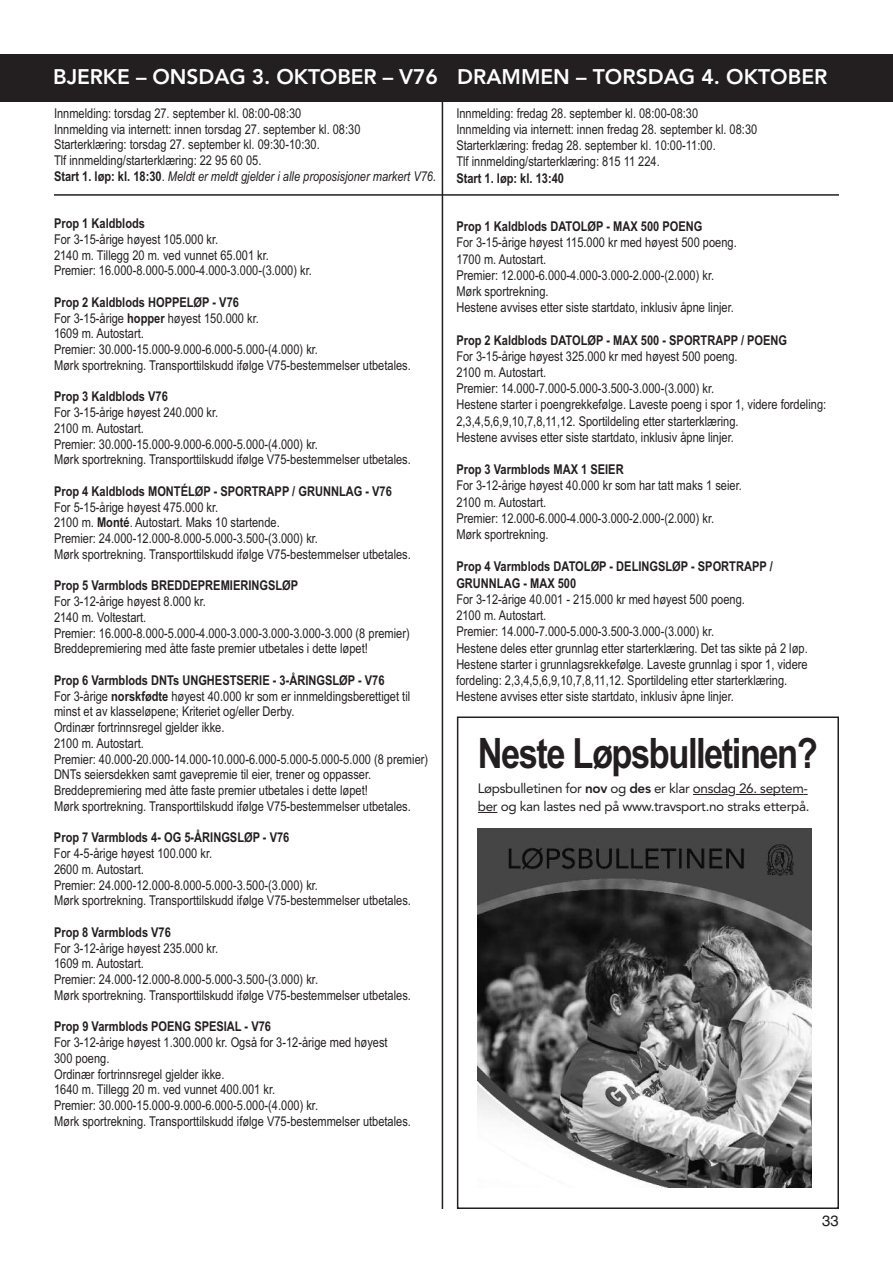
<style>
.page{position:relative;width:893px;height:1263px;background:#fff}
.page>*{position:absolute;margin:0;border:0;box-sizing:border-box;transform-origin:0 0}
.t1{font:700 42px "Arial Narrow";letter-spacing:-.035em;color:#231f20}
.t2{font:800 21px "Avenir";letter-spacing:-.005em;color:#fff}
.t3{font:15px "Helvetica";color:#231f20}
.t4{font:13.5px/15.8px "Arial Narrow";color:#231f20}
.t5{font:700 13.5px/16.2px "Arial Narrow";color:#231f20}
.t6{font:13.5px/18px "Avenir";letter-spacing:-.025em;color:#231f20}
.s1{font-weight:800}
.s2{font-weight:700}
.s3{font-style:italic}
</style>
<div class="page">
<div style="left:0;top:54px;width:893px;height:48px;background:#231f20"></div>
<hr style="left:442px;top:54px;width:1px;height:1155px;background:#231f20">
<hr style="left:54px;top:194px;width:785px;height:2px;background:#231f20">
<div style="left:457px;top:716px;width:382px;height:493px;border:2px solid #231f20"></div>
<hr style="left:693px;top:794px;width:35px;height:1px;background:#231f20">
<hr style="left:736px;top:794px;width:67px;height:1px;background:#231f20">
<svg style="left:478px;top:812px;width:19px;height:1px"></svg>
<img style="left:477px;top:829px;width:334px;height:358px">
<h2 class="t2" style="left:53px;top:60px;width:776px">BJERKE – ONSDAG 3. OKTOBER – V76 DRAMMEN – TORSDAG 4. OKTOBER</h2>
<p class="t4" style="left:456px;top:105px;width:302px;line-height:16.2px">Innmelding: fredag 28. september kl. 08:00-08:30<br>Innmelding via internett: innen fredag 28. september kl. 08:30<br>Starterklæring: fredag 28. september kl. 10:00-11:00.<br>Tlf innmelding/starterklæring: 815 11 224.</p>
<p class="t5" style="left:456px;top:170px;width:109px">Start 1. løp: kl. 13:40</p>
<p class="t5" style="left:456px;top:218px;width:248px">Prop 1 Kaldblods DATOLØP - MAX 500 POENG</p>
<p class="t4" style="left:456px;top:235px;width:282px;line-height:16.2px">For 3-15-årige høyest 115.000 kr med høyest 500 poeng.<br>1700 m. Autostart.<br>Premier: 12.000-6.000-4.000-3.000-2.000-(2.000) kr.<br>Mørk sportrekning.<br>Hestene avvises etter siste startdato, inklusiv åpne linjer.</p>
<p class="t5" style="left:456px;top:332px;width:332px">Prop 2 Kaldblods DATOLØP - MAX 500 - SPORTRAPP / POENG</p>
<p class="t4" style="left:456px;top:348px;width:371px;line-height:16.2px">For 3-15-årige høyest 325.000 kr med høyest 500 poeng.<br>2100 m. Autostart.<br>Premier: 14.000-7.000-5.000-3.500-3.000-(3.000) kr.<br>Hestene starter i poengrekkefølge. Laveste poeng i spor 1, videre fordeling:<br>2,3,4,5,6,9,10,7,8,11,12. Sportildeling etter starterklæring.<br>Hestene avvises etter siste startdato, inklusiv åpne linjer.</p>
<p class="t5" style="left:456px;top:461px;width:169px">Prop 3 Varmblods MAX 1 SEIER</p>
<p class="t4" style="left:456px;top:478px;width:287px;line-height:16.2px">For 3-12-årige høyest 40.000 kr som har tatt maks 1 seier.<br>2100 m. Autostart.<br>Premier: 12.000-6.000-4.000-3.000-2.000-(2.000) kr.<br>Mørk sportrekning.</p>
<p class="t5" style="left:456px;top:559px;width:318px">Prop 4 Varmblods DATOLØP - DELINGSLØP - SPORTRAPP /<br>GRUNNLAG - MAX 500</p>
<p class="t4" style="left:456px;top:591px;width:353px;line-height:16.2px">For 3-12-årige 40.001 - 215.000 kr med høyest 500 poeng.<br>2100 m. Autostart.<br>Premier: 14.000-7.000-5.000-3.500-3.000-(3.000) kr.<br>Hestene deles etter grunnlag etter starterklæring. Det tas sikte på 2 løp.<br>Hestene starter i grunnlagsrekkefølge. Laveste grunnlag i spor 1, videre fordeling: 2,3,4,5,6,9,10,7,8,11,12. Sportildeling etter starterklæring.<br>Hestene avvises etter siste startdato, inklusiv åpne linjer.</p>
<h1 class="t1" style="left:478px;top:729px;width:341px">Neste Løpsbulletinen?</h1>
<p class="t6" style="left:478px;top:779px;width:333px">Løpsbulletinen for <span class="s1">nov</span> og <span class="s1">des</span> er klar onsdag 26. septem&shy;ber og kan lastes ned på www.travsport.no straks etterpå.</p>
<p class="t4" style="left:54px;top:105px;width:384px">Innmelding: torsdag 27. september kl. 08:00-08:30<br>Innmelding via internett: innen torsdag 27. september kl. 08:30<br>Starterklæring: torsdag 27. september kl. 09:30-10:30.<br>Tlf innmelding/starterklæring: 22 95 60 05.<br><span class="s2">Start 1. løp: kl. 18:30</span>. <span class="s3">Meldt er meldt gjelder i alle proposisjoner markert V76.</span></p>
<p class="t5" style="left:54px;top:215px;width:93px">Prop 1 Kaldblods</p>
<p class="t4" style="left:54px;top:231px;width:259px">For 3-15-årige høyest 105.000 kr.<br>2140 m. Tillegg 20 m. ved vunnet 65.001 kr.<br>Premier: 16.000-8.000-5.000-4.000-3.000-(3.000) kr.</p>
<p class="t4" style="left:54px;top:294px;width:358px"><span class="s2">Prop 2 Kaldblods HOPPELØP - V76<br></span>For 3-15-årige <span class="s2">hopper</span> høyest 150.000 kr.<br>1609 m. Autostart.<br>Premier: 30.000-15.000-9.000-6.000-5.000-(4.000) kr.<br>Mørk sportrekning. Transporttilskudd ifølge V75-bestemmelser utbetales.</p>
<p class="t5" style="left:54px;top:389px;width:115px">Prop 3 Kaldblods V76</p>
<p class="t4" style="left:54px;top:405px;width:358px">For 3-15-årige høyest 240.000 kr.<br>2100 m. Autostart.<br>Premier: 30.000-15.000-9.000-6.000-5.000-(4.000) kr.<br>Mørk sportrekning. Transporttilskudd ifølge V75-bestemmelser utbetales.</p>
<p class="t5" style="left:54px;top:483px;width:339px">Prop 4 Kaldblods MONTÉLØP - SPORTRAPP / GRUNNLAG - V76</p>
<p class="t4" style="left:54px;top:499px;width:358px">For 5-15-årige høyest 475.000 kr.<br>2100 m. <span class="s2">Monté</span>. Autostart. Maks 10 startende.<br>Premier: 24.000-12.000-8.000-5.000-3.500-(3.000) kr.<br>Mørk sportrekning. Transporttilskudd ifølge V75-bestemmelser utbetales.</p>
<p class="t5" style="left:54px;top:578px;width:246px">Prop 5 Varmblods BREDDEPREMIERINGSLØP</p>
<p class="t4" style="left:54px;top:594px;width:357px">For 3-12-årige høyest 8.000 kr.<br>2140 m. Voltestart.<br>Premier: 16.000-8.000-5.000-4.000-3.000-3.000-3.000-3.000 (8 premier)<br>Breddepremiering med åtte faste premier utbetales i dette løpet!</p>
<p class="t4" style="left:54px;top:672px;width:376px"><span class="s2">Prop 6 Varmblods DNTs UNGHESTSERIE - 3-ÅRINGSLØP - V76<br></span>For 3-årige <span class="s2">norskfødte</span> høyest 40.000 kr som er innmeldingsberettiget til minst et av klasseløpene; Kriteriet og/eller Derby.<br>Ordinær fortrinnsregel gjelder ikke.<br>2100 m. Autostart.<br>Premier: 40.000-20.000-14.000-10.000-6.000-5.000-5.000-5.000 (8 premier)<br>DNTs seiersdekken samt gavepremie til eier, trener og oppasser.<br>Breddepremiering med åtte faste premier utbetales i dette løpet!<br>Mørk sportrekning. Transporttilskudd ifølge V75-bestemmelser utbetales.</p>
<p class="t5" style="left:54px;top:830px;width:237px">Prop 7 Varmblods 4- OG 5-ÅRINGSLØP - V76</p>
<p class="t4" style="left:54px;top:846px;width:358px">For 4-5-årige høyest 100.000 kr.<br>2600 m. Autostart.<br>Premier: 24.000-12.000-8.000-5.000-3.500-(3.000) kr.<br>Mørk sportrekning. Transporttilskudd ifølge V75-bestemmelser utbetales.</p>
<p class="t5" style="left:54px;top:924px;width:118px">Prop 8 Varmblods V76</p>
<p class="t4" style="left:54px;top:940px;width:358px">For 3-12-årige høyest 235.000 kr.<br>1609 m. Autostart.<br>Premier: 24.000-12.000-8.000-5.000-3.500-(3.000) kr.<br>Mørk sportrekning. Transporttilskudd ifølge V75-bestemmelser utbetales.</p>
<p class="t5" style="left:54px;top:1019px;width:218px">Prop 9 Varmblods POENG SPESIAL - V76</p>
<p class="t4" style="left:54px;top:1035px;width:358px">For 3-12-årige høyest 1.300.000 kr. Også for 3-12-årige med høyest<br>300 poeng.<br>Ordinær fortrinnsregel gjelder ikke.<br>1640 m. Tillegg 20 m. ved vunnet 400.001 kr.<br>Premier: 30.000-15.000-9.000-6.000-5.000-(4.000) kr.<br>Mørk sportrekning. Transporttilskudd ifølge V75-bestemmelser utbetales.</p>
<p class="t3" style="left:822px;top:1212px;width:18px">33</p>
</div>
